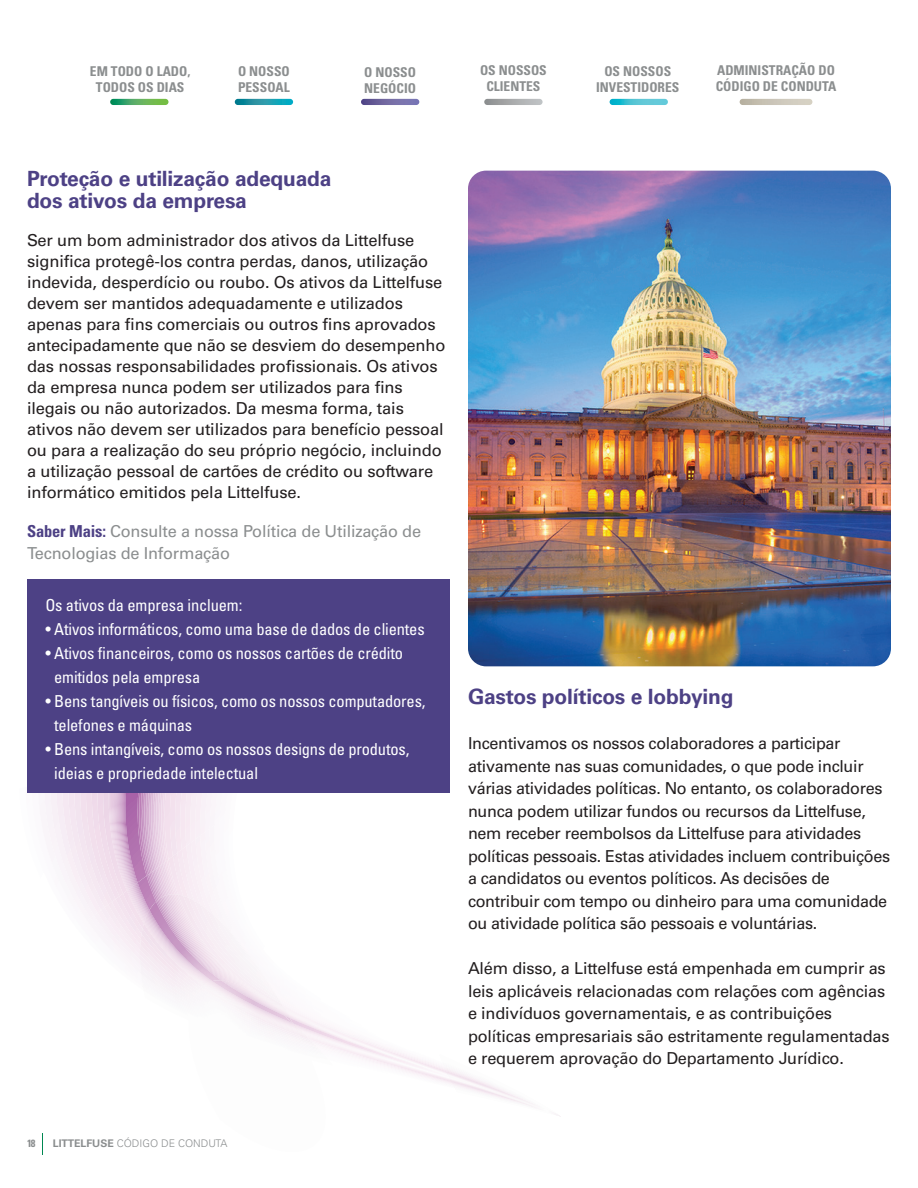
<style>
.page{position:relative;width:918px;height:1188px;background:#fff}
.page>*{position:absolute;margin:0;border:0;box-sizing:border-box;transform-origin:0 0}
.t1{font:700 21px/22.5px "Univers LT Std";letter-spacing:-.01em;color:#4d4185}
.t2{font:16.5px/21px "Univers LT Std";letter-spacing:-.01em;color:#231f20}
.t3{font:condensed 16.5px/24px "Univers LT Std";letter-spacing:-.01em;color:#fff}
.t4{font:16.5px/22.5px "Univers LT Std";letter-spacing:-.01em;color:#8b8e8f}
.t5{font:700 condensed 13.5px/16.2px "Univers LT Std";color:#8b8e8f;text-align:center}
.t6{font:300 10.5px "Univers LT Std";color:#8b8e8f}
.t7{font:700 condensed 10.5px "Univers LT Std";color:#8b8e8f}
.s1{font-weight:700;font-stretch:condensed;color:#4d4185}
.s2{font-weight:700}
</style>
<div class="page">
<svg style="left:138px;top:933px;width:294px;height:145px"></svg>
<svg style="left:44px;top:793px;width:170px;height:140px"></svg>
<img style="left:141px;top:1004px;width:4px;height:3px">
<img style="left:140px;top:939px;width:9px;height:54px">
<img style="left:141px;top:934px;width:8px;height:57px">
<img style="left:142px;top:929px;width:7px;height:60px">
<img style="left:149px;top:902px;width:144px;height:96px">
<svg style="left:145px;top:998px;width:260px;height:80px"></svg>
<img style="left:188px;top:1020px;width:144px;height:58px">
<img style="left:189px;top:1018px;width:122px;height:42px">
<img style="left:189px;top:1057px;width:121px;height:2px">
<img style="left:189px;top:1013px;width:121px;height:44px">
<img style="left:189px;top:1011px;width:120px;height:45px">
<img style="left:190px;top:1009px;width:119px;height:46px">
<img style="left:190px;top:1007px;width:118px;height:46px">
<img style="left:190px;top:1004px;width:117px;height:48px">
<img style="left:191px;top:1002px;width:116px;height:48px">
<img style="left:192px;top:1000px;width:114px;height:48px">
<img style="left:193px;top:998px;width:112px;height:49px">
<img style="left:193px;top:995px;width:111px;height:50px">
<img style="left:195px;top:993px;width:108px;height:50px">
<img style="left:196px;top:991px;width:106px;height:51px">
<img style="left:197px;top:989px;width:105px;height:51px">
<img style="left:199px;top:987px;width:102px;height:51px">
<img style="left:201px;top:985px;width:99px;height:51px">
<img style="left:203px;top:985px;width:96px;height:49px">
<img style="left:204px;top:1032px;width:94px;height:1px">
<img style="left:204px;top:984px;width:94px;height:48px">
<img style="left:205px;top:983px;width:92px;height:48px">
<img style="left:206px;top:983px;width:91px;height:47px">
<img style="left:207px;top:983px;width:89px;height:46px">
<img style="left:208px;top:1027px;width:87px;height:1px">
<img style="left:209px;top:982px;width:86px;height:45px">
<img style="left:209px;top:982px;width:85px;height:44px">
<img style="left:211px;top:981px;width:83px;height:44px">
<img style="left:211px;top:981px;width:82px;height:43px">
<img style="left:212px;top:980px;width:81px;height:43px">
<div style="left:27px;top:579px;width:423px;height:214px;background:#4d4185"></div>
<img style="left:468px;top:171px;width:423px;height:495px">
<svg style="left:235px;top:99px;width:58px;height:6px"></svg>
<svg style="left:484px;top:99px;width:59px;height:6px"></svg>
<svg style="left:361px;top:99px;width:58px;height:6px"></svg>
<svg style="left:610px;top:99px;width:58px;height:6px"></svg>
<svg style="left:740px;top:99px;width:72px;height:6px"></svg>
<svg style="left:110px;top:99px;width:58px;height:6px"></svg>
<svg style="left:42px;top:1133px;width:1px;height:21px"></svg>
<p class="t5" style="left:364px;top:64px;width:53px;text-align:left">O NOSSO<br>NEGÓCIO</p>
<p class="t5" style="left:596px;top:63px;width:85px">OS NOSSOS<br>INVESTIDORES</p>
<p class="t5" style="left:716px;top:62px;width:122px;text-align:left">ADMINISTRAÇÃO DO<br>CÓDIGO DE CONDUTA</p>
<p class="t5" style="left:90px;top:63px;width:102px">EM TODO O LADO,<br>TODOS OS DIAS</p>
<p class="t5" style="left:238px;top:63px;width:53px;text-align:left">O NOSSO<br>PESSOAL</p>
<p class="t5" style="left:480px;top:62px;width:68px">OS NOSSOS<br>CLIENTES</p>
<p class="t1" style="left:27px;top:167px;width:306px">Proteção e utilização adequada dos ativos da empresa</p>
<p class="t2" style="left:27px;top:230px;width:420px">Ser um bom administrador dos ativos da Littelfuse significa protegê-los contra perdas, danos, utilização indevida, desperdício ou roubo. Os ativos da Littelfuse devem ser mantidos adequadamente e utilizados apenas para fins comerciais ou outros fins aprovados antecipadamente que não se desviem do desempenho das nossas responsabilidades profissionais. Os ativos da empresa nunca podem ser utilizados para fins ilegais ou não autorizados. Da mesma forma, tais ativos não devem ser utilizados para benefício pessoal ou para a realização do seu próprio negócio, incluindo a utilização pessoal de cartões de crédito ou software informático emitidos pela Littelfuse.</p>
<p class="t4" style="left:27px;top:520px;width:396px"><span class="s1">Saber Mais:</span> Consulte a nossa Política de Utilização de<br>Tecnologias de Informação</p>
<p class="t3" style="left:45px;top:593px;width:198px">Os ativos da empresa incluem:</p>
<p class="t3" style="left:45px;top:617px;width:381px">• Ativos informáticos, como uma base de dados de clientes</p>
<p class="t3" style="left:54px;top:641px;width:350px;text-indent:-9px">• Ativos financeiros, como os nossos cartões de crédito emitidos pela empresa</p>
<p class="t3" style="left:54px;top:689px;width:373px;text-indent:-9px">• Bens tangíveis ou físicos, como os nossos computadores, telefones e máquinas</p>
<p class="t3" style="left:54px;top:737px;width:357px;text-indent:-9px">• Bens intangíveis, como os nossos designs de produtos, ideias e propriedade intelectual</p>
<p class="t1" style="left:468px;top:686px;width:267px">Gastos políticos e lobbying</p>
<p class="t2" style="left:468px;top:732px;width:424px;line-height:22.5px">Incentivamos os nossos colaboradores a participar ativamente nas suas comunidades, o que pode incluir várias atividades políticas. No entanto, os colaboradores nunca podem utilizar fundos ou recursos da Littelfuse, nem receber reembolsos da Littelfuse para atividades políticas pessoais. Estas atividades incluem contribuições a candidatos ou eventos políticos. As decisões de contribuir com tempo ou dinheiro para uma comunidade ou atividade política são pessoais e voluntárias.</p>
<p class="t2" style="left:468px;top:957px;width:423px;line-height:22.5px">Além disso, a Littelfuse está empenhada em cumprir as leis aplicáveis relacionadas com relações com agências e indivíduos governamentais, e as contribuições políticas empresariais são estritamente regulamentadas e requerem aprovação do Departamento Jurídico.</p>
<p class="t7" style="left:27px;top:1137px;width:10px">18</p>
<p class="t6" style="left:53px;top:1137px;width:176px"><span class="s2">LITTELFUSE</span> CÓDIGO DE CONDUTA</p>
</div>
